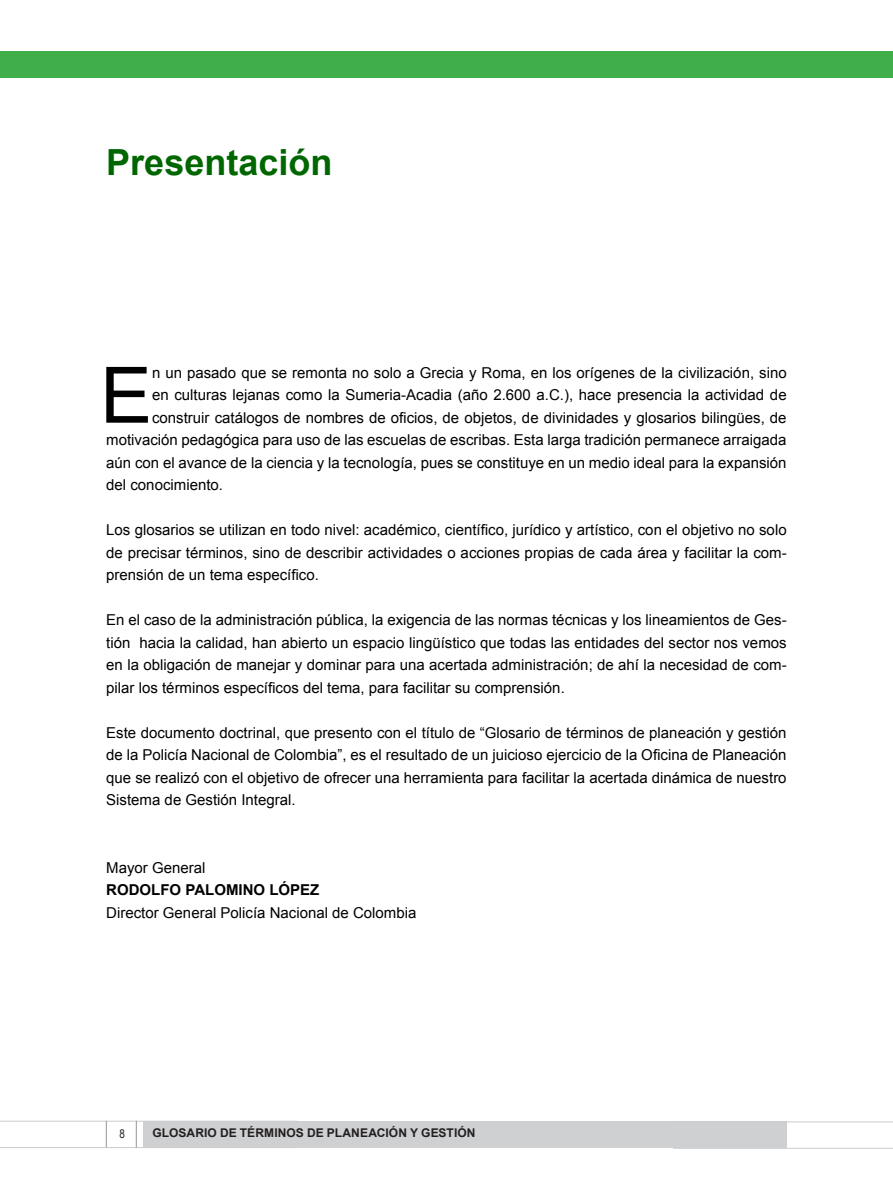
<style>
.page{position:relative;width:893px;height:1191px;background:#fff}
.page>*{position:absolute;margin:0;border:0;box-sizing:border-box;transform-origin:0 0}
.t1{font:77.85px "Arial";color:#000}
.t2{font:700 36px "Arial";color:#060}
.t3{font:15px/22.5px "Arial";color:#000;text-align:justify}
.t4{font:700 15px "Arial";color:#000}
.t5{font:700 12px "Arial";letter-spacing:.01em;color:#231f20}
.t6{font:12px "Arial Narrow";color:#231f20}
</style>
<div class="page">
<div style="left:0;top:51px;width:893px;height:26px;background:#40ae49"></div>
<div style="left:144px;top:1121px;width:643px;height:26px;background:#cfd0d2"></div>
<hr style="left:0;top:1120px;width:297px;height:1px;background:#cbccce">
<hr style="left:0;top:1147px;width:297px;height:1px;background:#cbccce">
<hr style="left:673px;top:1121px;width:220px;height:1px;background:#cbccce">
<hr style="left:673px;top:1148px;width:220px;height:1px;background:#cbccce">
<svg style="left:106px;top:1120px;width:1px;height:27px"></svg>
<svg style="left:136px;top:1120px;width:1px;height:27px"></svg>
<p class="t2" style="left:106px;top:138px;width:228px">Presentación</p>
<p class="t1" style="left:100px;top:344px;width:53px">E</p>
<p class="t3" style="left:152px;top:361px;width:636px">n un pasado que se remonta no solo a Grecia y Roma, en los orígenes de la civilización, sino</p>
<p class="t3" style="left:152px;top:384px;width:636px">en culturas lejanas como la Sumeria-Acadia (año 2.600 a.C.), hace presencia la actividad de</p>
<p class="t3" style="left:152px;top:406px;width:636px">construir catálogos de nombres de oficios, de objetos, de divinidades y glosarios bilingües, de</p>
<p class="t3" style="left:106px;top:429px;width:682px">motivación pedagógica para uso de las escuelas de escribas. Esta larga tradición permanece arraigada</p>
<p class="t3" style="left:106px;top:451px;width:682px">aún con el avance de la ciencia y la tecnología, pues se constituye en un medio ideal para la expansión</p>
<p class="t3" style="left:106px;top:474px;width:118px">del conocimiento.</p>
<p class="t3" style="left:106px;top:519px;width:682px">Los glosarios se utilizan en todo nivel: académico, científico, jurídico y artístico, con el objetivo no solo de precisar términos, sino de describir actividades o acciones propias de cada área y facilitar la com&shy;prensión de un tema específico.</p>
<p class="t3" style="left:106px;top:609px;width:682px">En el caso de la administración pública, la exigencia de las normas técnicas y los lineamientos de Ges&shy;tión hacia la calidad, han abierto un espacio lingüístico que todas las entidades del sector nos vemos en la obligación de manejar y dominar para una acertada administración; de ahí la necesidad de com&shy;pilar los términos específicos del tema, para facilitar su comprensión.</p>
<p class="t3" style="left:106px;top:721px;width:682px">Este documento doctrinal, que presento con el título de “Glosario de términos de planeación y gestión de la Policía Nacional de Colombia”, es el resultado de un juicioso ejercicio de la Oficina de Planeación que se realizó con el objetivo de ofrecer una herramienta para facilitar la acertada dinámica de nuestro Sistema de Gestión Integral.</p>
<p class="t3" style="left:106px;top:856px;width:101px">Mayor General</p>
<p class="t4" style="left:106px;top:880px;width:215px">RODOLFO PALOMINO LÓPEZ</p>
<p class="t3" style="left:106px;top:901px;width:312px">Director General Policía Nacional de Colombia</p>
<p class="t6" style="left:119px;top:1124px;width:7px">8</p>
<p class="t5" style="left:153px;top:1125px;width:325px">GLOSARIO DE TÉRMINOS DE PLANEACIÓN Y GESTIÓN</p>
</div>
